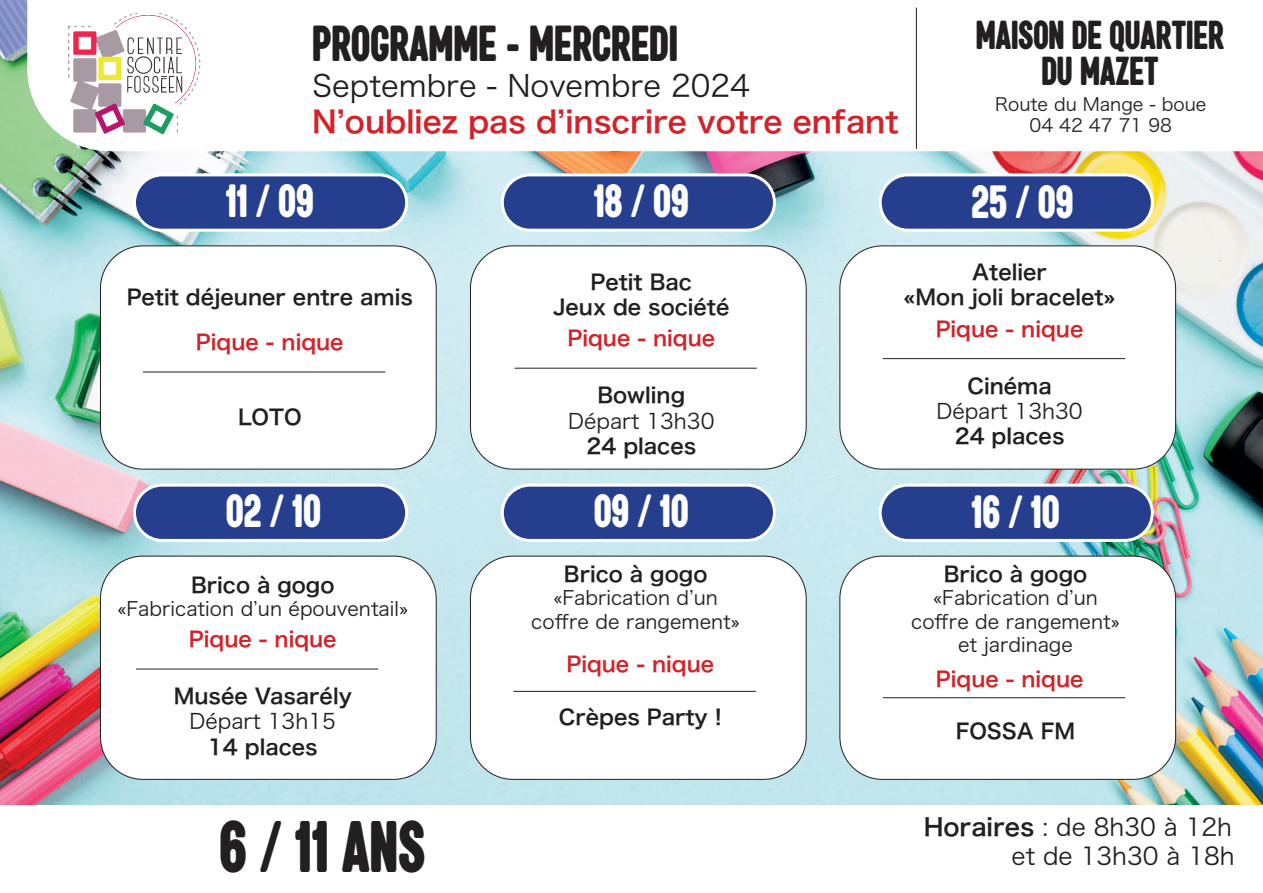
<style>
.page{position:relative;width:1263px;height:893px;background:#fff}
.page>*{position:absolute;margin:0;border:0;box-sizing:border-box;transform-origin:0 0}
.t1{font:67.5px "a Akhir Tahun";color:#231f20;scale:.6 1}
.t2{font:46.8px "a Akhir Tahun";color:#231f20;scale:.6 1}
.t3{font:43.2px "a Akhir Tahun";color:#fff;scale:.6 1}
.t4{font:37.5px/36px "a Akhir Tahun";color:#231f20;text-align:center;scale:.6 1}
.t5{font:30px "Hira Kaku Pro W6";color:#d1232a}
.t6{font:30px "Hira Kaku Pro W3";color:#231f20}
.t7{font:24px/28.8px "Hira Kaku Pro W3";color:#231f20;text-align:right}
.t8{font:21px/25.2px "Hira Kaku Pro W6";color:#231f20;text-align:center}
.t9{font:21px "Hira Kaku Pro W6";color:#d1232a}
.t10{font:21px "Hira Kaku Pro W3";color:#231f20}
.t11{font:19.5px/23.4px "Hira Kaku Pro W3";color:#231f20;text-align:center}
.t12{font:18px/21.6px "Hira Kaku Pro W3";color:#231f20;text-align:center}
.s1{font-family:"Hira Kaku Pro W6"}
</style>
<div class="page">
<img style="left:0;top:0;width:1263px;height:805px">
<svg style="left:27px;top:0;width:1236px;height:151px"></svg>
<hr style="left:916px;top:8px;width:1px;height:141px;background:#231f20">
<img style="left:68px;top:13px;width:133px;height:123px">
<div style="left:134px;top:485px;width:273px;height:55px;background:#253f8e;border-radius:28px"></div>
<div style="left:133px;top:484px;width:275px;height:58px;border:3px solid #fff;border-radius:28px"></div>
<div style="left:134px;top:175px;width:273px;height:55px;background:#253f8e;border-radius:28px"></div>
<div style="left:133px;top:173px;width:275px;height:59px;border:3px solid #fff;border-radius:28px"></div>
<div style="left:502px;top:485px;width:272px;height:55px;background:#253f8e;border-radius:28px"></div>
<div style="left:501px;top:484px;width:275px;height:58px;border:3px solid #fff;border-radius:28px"></div>
<div style="left:502px;top:175px;width:272px;height:55px;background:#253f8e;border-radius:28px"></div>
<div style="left:501px;top:173px;width:275px;height:59px;border:3px solid #fff;border-radius:28px"></div>
<div style="left:880px;top:485px;width:272px;height:55px;background:#253f8e;border-radius:28px"></div>
<div style="left:879px;top:484px;width:275px;height:58px;border:3px solid #fff;border-radius:28px"></div>
<div style="left:880px;top:175px;width:272px;height:55px;background:#253f8e;border-radius:28px"></div>
<div style="left:879px;top:173px;width:275px;height:59px;border:3px solid #fff;border-radius:28px"></div>
<div style="left:100px;top:556px;width:336px;height:223px;background:#fff;border-radius:43px"></div>
<div style="left:100px;top:556px;width:337px;height:224px;border:1px solid #231f20;border-radius:43px"></div>
<div style="left:100px;top:246px;width:336px;height:223px;background:#fff;border-radius:43px"></div>
<div style="left:100px;top:245px;width:337px;height:224px;border:1px solid #231f20;border-radius:43px"></div>
<div style="left:470px;top:556px;width:336px;height:223px;background:#fff;border-radius:43px"></div>
<div style="left:470px;top:556px;width:336px;height:224px;border:1px solid #231f20;border-radius:43px"></div>
<div style="left:470px;top:246px;width:336px;height:223px;background:#fff;border-radius:43px"></div>
<div style="left:470px;top:245px;width:336px;height:224px;border:1px solid #231f20;border-radius:43px"></div>
<div style="left:840px;top:556px;width:335px;height:223px;background:#fff;border-radius:43px"></div>
<div style="left:839px;top:556px;width:337px;height:224px;border:1px solid #231f20;border-radius:43px"></div>
<div style="left:840px;top:246px;width:335px;height:223px;background:#fff;border-radius:43px"></div>
<div style="left:839px;top:245px;width:337px;height:224px;border:1px solid #231f20;border-radius:43px"></div>
<hr style="left:143px;top:372px;width:242px;height:1px;background:#231f20">
<hr style="left:514px;top:368px;width:243px;height:1px;background:#231f20">
<hr style="left:883px;top:358px;width:242px;height:1px;background:#231f20">
<hr style="left:136px;top:669px;width:242px;height:1px;background:#231f20">
<hr style="left:513px;top:691px;width:243px;height:1px;background:#231f20">
<hr style="left:883px;top:697px;width:242px;height:1px;background:#231f20">
<h2 class="t2" style="left:312px;top:23px;width:611px">PROGRAMME - MERCREDI</h2>
<h3 class="t6" style="left:312px;top:59px;width:439px">Septembre - Novembre 2024</h3>
<h3 class="t5" style="left:312px;top:95px;width:588px">N’oubliez pas d’inscrire votre enfant</h3>
<h3 class="t4" style="left:976px;top:21px;width:415px">MAISON DE QUARTIER<br>Du MAZET</h3>
<p class="t12" style="left:995px;top:92px;width:213px">Route du Mange - boue<br>04 42 47 71 98</p>
<h3 class="t3" style="left:226px;top:181px;width:148px">11 / 09</h3>
<h3 class="t3" style="left:594px;top:181px;width:160px">18 / 09</h3>
<h3 class="t3" style="left:971px;top:182px;width:171px">25 / 09</h3>
<p class="t8" style="left:127px;top:284px;width:288px">Petit déjeuner entre amis</p>
<p class="t9" style="left:196px;top:323px;width:149px">Pique - nique</p>
<p class="t8" style="left:238px;top:403px;width:65px">LOTO</p>
<h3 class="t3" style="left:226px;top:491px;width:160px">02 / 10</h3>
<p class="t8" style="left:553px;top:268px;width:178px">Petit Bac<br>Jeux de société</p>
<p class="t8" style="left:903px;top:259px;width:213px">Atelier<br>«Mon joli bracelet»</p>
<p class="t9" style="left:567px;top:320px;width:149px">Pique - nique</p>
<p class="t9" style="left:936px;top:310px;width:149px">Pique - nique</p>
<p class="t8" style="left:597px;top:382px;width:89px">Bowling</p>
<p class="t10" style="left:568px;top:402px;width:148px">Départ 13h30</p>
<p class="t8" style="left:586px;top:432px;width:111px">24 places</p>
<p class="t8" style="left:967px;top:372px;width:86px">Cinéma</p>
<p class="t10" style="left:936px;top:392px;width:148px">Départ 13h30</p>
<p class="t8" style="left:955px;top:423px;width:111px">24 places</p>
<h3 class="t3" style="left:594px;top:491px;width:160px">09 / 10</h3>
<h3 class="t3" style="left:971px;top:492px;width:148px">16 / 10</h3>
<p class="t8" style="left:564px;top:561px;width:145px">Brico à gogo</p>
<p class="t11" style="left:531px;top:585px;width:210px">«Fabrication d’un coffre de rangement»</p>
<p class="t8" style="left:944px;top:561px;width:145px">Brico à gogo</p>
<p class="t11" style="left:911px;top:585px;width:210px">«Fabrication d’un coffre de rangement»</p>
<p class="t8" style="left:191px;top:571px;width:145px">Brico à gogo</p>
<p class="t11" style="left:117px;top:596px;width:292px">«Fabrication d’un épouventail»</p>
<p class="t9" style="left:189px;top:620px;width:149px">Pique - nique</p>
<p class="t11" style="left:958px;top:632px;width:116px">et jardinage</p>
<p class="t9" style="left:566px;top:645px;width:149px">Pique - nique</p>
<p class="t9" style="left:936px;top:660px;width:149px">Pique - nique</p>
<p class="t8" style="left:174px;top:683px;width:180px">Musée Vasarély</p>
<p class="t10" style="left:190px;top:703px;width:148px">Départ 13h15</p>
<p class="t8" style="left:208px;top:733px;width:111px">14 places</p>
<p class="t8" style="left:559px;top:704px;width:165px">Crèpes Party !</p>
<p class="t8" style="left:956px;top:718px;width:121px">FOSSA FM</p>
<h1 class="t1" style="left:219px;top:817px;width:345px">6 / 11 ANS</h1>
<p class="t7" style="left:924px;top:811px;width:313px"><span class="s1">Horaires</span> : de 8h30 à 12h et de 13h30 à 18h</p>
</div>
